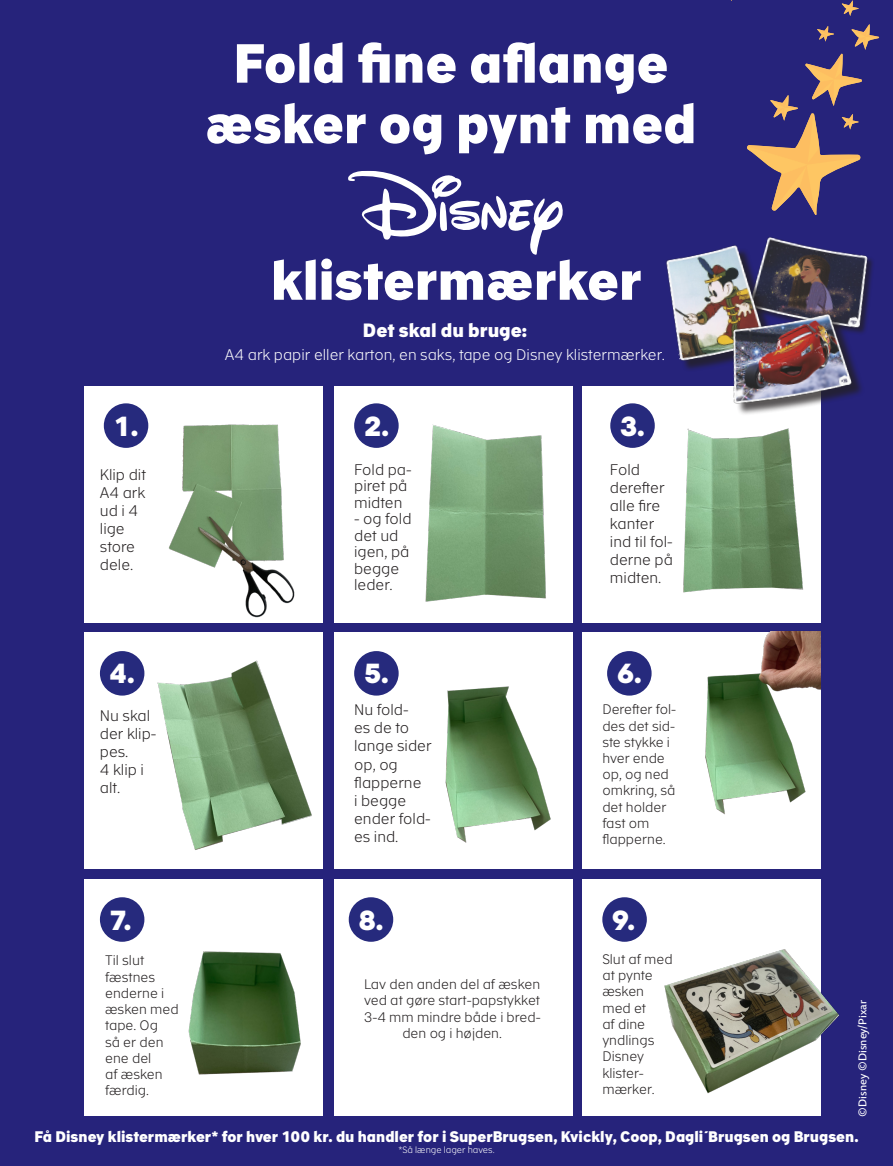
<style>
.page{position:relative;width:893px;height:1166px;background:#fff}
.page>*{position:absolute;margin:0;border:0;box-sizing:border-box;transform-origin:0 0}
.t1{font:900 53.7px/60.4px "Academy Sans";color:#fff;text-align:center}
.t2{font:900 27px "Academy Sans";color:#fff}
.t3{font:900 18.75px "Academy Sans";color:#fff}
.t4{font:300 15px/18px "Academy Sans";color:#231f20}
.t5{font:900 15px "Academy Sans";color:#fff}
.t6{font:300 15px "Academy Sans";color:#fff}
.t7{font:300 13.5px/16.2px "Academy Sans";color:#231f20}
.t8{font:500 11.25px "Inspire TWDC";color:#fff}
.t9{font:300 9px "Academy Sans";color:#fff}
</style>
<div class="page">
<div style="left:0;top:0;width:893px;height:1165px;background:#26237b"></div>
<div style="left:84px;top:386px;width:239px;height:236px;background:#fff"></div>
<div style="left:334px;top:386px;width:239px;height:236px;background:#fff"></div>
<div style="left:582px;top:386px;width:239px;height:236px;background:#fff"></div>
<div style="left:84px;top:631px;width:239px;height:237px;background:#fff"></div>
<div style="left:334px;top:631px;width:239px;height:237px;background:#fff"></div>
<div style="left:582px;top:631px;width:239px;height:237px;background:#fff"></div>
<img style="left:771px;top:237px;width:102px;height:94px">
<div style="left:668px;top:247px;width:109px;height:124px;background:#231f20;opacity:.75"></div>
<img style="left:666px;top:237px;width:105px;height:134px">
<div style="left:735px;top:316px;width:129px;height:99px;background:#231f20;opacity:.75"></div>
<img style="left:717px;top:303px;width:142px;height:110px">
<div style="left:84px;top:879px;width:239px;height:236px;background:#fff"></div>
<div style="left:334px;top:879px;width:239px;height:236px;background:#fff"></div>
<div style="left:582px;top:879px;width:239px;height:236px;background:#fff"></div>
<img style="left:664px;top:949px;width:175px;height:145px">
<svg style="left:348px;top:170px;width:215px;height:85px"></svg>
<svg style="left:842px;top:1px;width:16px;height:15px"></svg>
<svg style="left:747px;top:24px;width:132px;height:191px"></svg>
<div style="left:104px;top:403px;width:44px;height:45px;background:#262a7d;border-radius:50%"></div>
<div style="left:354px;top:403px;width:45px;height:45px;background:#262a7d;border-radius:50%"></div>
<div style="left:610px;top:403px;width:45px;height:45px;background:#262a7d;border-radius:50%"></div>
<div style="left:100px;top:651px;width:44px;height:44px;background:#262a7d;border-radius:50%"></div>
<div style="left:354px;top:651px;width:45px;height:44px;background:#262a7d;border-radius:50%"></div>
<div style="left:607px;top:651px;width:45px;height:44px;background:#262a7d;border-radius:50%"></div>
<img style="left:169px;top:424px;width:126px;height:194px">
<img style="left:425px;top:424px;width:121px;height:178px">
<img style="left:683px;top:408px;width:138px;height:185px">
<img style="left:147px;top:660px;width:169px;height:209px">
<img style="left:445px;top:686px;width:106px;height:157px">
<img style="left:679px;top:631px;width:142px;height:184px">
<div style="left:100px;top:897px;width:44px;height:44px;background:#262a7d;border-radius:50%"></div>
<div style="left:349px;top:897px;width:44px;height:44px;background:#262a7d;border-radius:50%"></div>
<img style="left:188px;top:951px;width:113px;height:124px">
<div style="left:602px;top:897px;width:45px;height:44px;background:#262a7d;border-radius:50%"></div>
<p class="t1" style="left:206px;top:30px;width:492px">Fold fine aflange æsker og pynt med</p>
<p class="t2" style="left:114px;top:406px;width:27px">1.</p>
<p class="t4" style="left:100px;top:465px;width:48px">Klip dit<br>A4 ark ud i 4 lige</p>
<p class="t4" style="left:100px;top:537px;width:37px">store dele.</p>
<p class="t2" style="left:110px;top:653px;width:27px">4.</p>
<p class="t4" style="left:100px;top:705px;width:58px">Nu skal der klip&shy;pes.</p>
<p class="t4" style="left:100px;top:759px;width:46px">4 klip i alt.</p>
<p class="t1" style="left:271px;top:247px;width:372px">klistermærker</p>
<p class="t3" style="left:363px;top:317px;width:166px">Det skal du bruge:</p>
<p class="t6" style="left:225px;top:344px;width:442px">A4 ark papir eller karton, en saks, tape og Disney klistermærker.</p>
<p class="t2" style="left:364px;top:406px;width:27px">2.</p>
<p class="t2" style="left:620px;top:406px;width:27px">3.</p>
<p class="t4" style="left:354px;top:460px;width:59px;line-height:16.5px">Fold pa&shy;piret på midten</p>
<p class="t4" style="left:354px;top:509px;width:59px;line-height:16.5px">- og fold det ud igen, på begge leder.</p>
<p class="t4" style="left:610px;top:459px;width:64px">Fold derefter alle fire kanter ind til fol&shy;derne på midten.</p>
<p class="t2" style="left:364px;top:653px;width:27px">5.</p>
<p class="t2" style="left:617px;top:653px;width:27px">6.</p>
<p class="t7" style="left:602px;top:700px;width:75px">Derefter fol&shy;des det sid&shy;ste stykke i hver ende op, og ned omkring, så det holder fast om flapperne.</p>
<p class="t4" style="left:354px;top:700px;width:79px">Nu fold-<br>es de to lange sider op, og flapperne<br>i begge ender fold&shy;es ind.</p>
<p class="t2" style="left:110px;top:899px;width:24px">7.</p>
<p class="t2" style="left:358px;top:899px;width:27px">8.</p>
<p class="t7" style="left:105px;top:951px;width:75px">Til slut fæstnes enderne i æsken med tape. Og<br>så er den ene del<br>af æsken færdig.</p>
<p class="t7" style="left:364px;top:975px;width:179px;text-align:center">Lav den anden del af æsken ved at gøre start-papstykket<br>3-4 mm mindre både i bred&shy;den og i højden.</p>
<p class="t2" style="left:612px;top:899px;width:25px">9.</p>
<p class="t7" style="left:602px;top:950px;width:72px">Slut af med at pynte æsken</p>
<p class="t7" style="left:602px;top:998px;width:54px">med et af dine yndlings<br>Disney</p>
<p class="t7" style="left:602px;top:1063px;width:54px">klister&shy;mærker.</p>
<p class="t8" style="left:855px;top:1116px;width:118px;rotate:-90deg">©Disney ©Disney/Pixar</p>
<p class="t5" style="left:34px;top:1124px;width:826px">Få Disney klistermærker* for hver 100 kr. du handler for i SuperBrugsen, Kvickly, Coop, Dagli´Brugsen og Brugsen.</p>
<p class="t9" style="left:398px;top:1142px;width:98px">*Så længe lager haves.</p>
</div>
